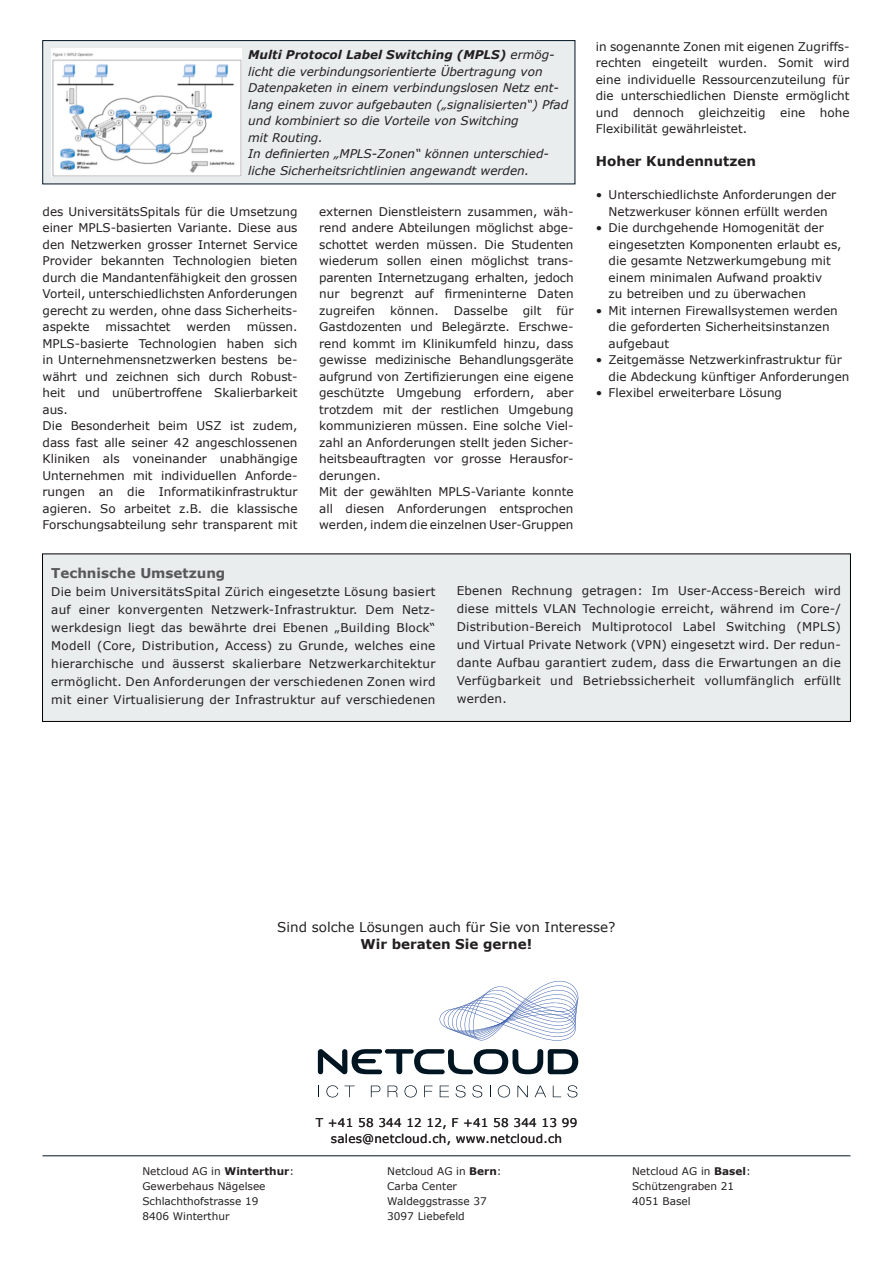
<style>
.page{position:relative;width:893px;height:1263px;background:#fff}
.page>*{position:absolute;margin:0;border:0;box-sizing:border-box;transform-origin:0 0}
.t1{font:13.5px "Verdana";color:#231f20}
.t2{font:700 13.5px "Verdana";color:#231f20}
.t3{font:700 13.5px "Verdana";color:#57585a}
.t4{font:12px/16.5px "Verdana";color:#231f20;text-align:justify}
.t5{font:italic 12px/16.5px "Verdana";color:#231f20}
.t6{font:12px "Verdana";letter-spacing:.02em;color:#231f20}
.t7{font:10.5px "Verdana";color:#231f20}
.s1{font-weight:700}
</style>
<div class="page">
<div style="left:42px;top:554px;width:809px;height:168px;background:#e9edee;border:1px solid #000"></div>
<hr style="left:43px;top:1155px;width:807px;height:1px;background:#001522">
<div style="left:43px;top:40px;width:532px;height:144px;background:#e9edee;border:1px solid #001522"></div>
<div style="left:51px;top:49px;width:191px;height:128px;background:#fff"></div>
<img style="left:52px;top:52px;width:189px;height:124px">
<svg style="left:318px;top:1085px;width:1px;height:12px"></svg>
<svg style="left:326px;top:1085px;width:12px;height:12px"></svg>
<svg style="left:345px;top:1085px;width:10px;height:12px"></svg>
<svg style="left:371px;top:1085px;width:9px;height:12px"></svg>
<svg style="left:388px;top:1085px;width:10px;height:12px"></svg>
<svg style="left:404px;top:1085px;width:13px;height:12px"></svg>
<svg style="left:424px;top:1085px;width:9px;height:12px"></svg>
<svg style="left:440px;top:1085px;width:9px;height:12px"></svg>
<svg style="left:456px;top:1085px;width:10px;height:12px"></svg>
<svg style="left:472px;top:1085px;width:10px;height:12px"></svg>
<svg style="left:490px;top:1085px;width:1px;height:12px"></svg>
<svg style="left:498px;top:1085px;width:12px;height:12px"></svg>
<svg style="left:517px;top:1085px;width:11px;height:12px"></svg>
<svg style="left:535px;top:1085px;width:11px;height:12px"></svg>
<svg style="left:553px;top:1085px;width:8px;height:12px"></svg>
<svg style="left:567px;top:1085px;width:10px;height:12px"></svg>
<svg style="left:318px;top:1049px;width:260px;height:25px"></svg>
<svg style="left:439px;top:980px;width:140px;height:61px"></svg>
<p class="t5" style="left:248px;top:47px;width:308px"><span class="s1">Multi Protocol Label Switching (MPLS)</span> ermög&shy;licht die verbindungsorientierte Übertragung von</p>
<p class="t5" style="left:248px;top:80px;width:322px">Datenpaketen in einem verbindungslosen Netz ent&shy;lang einem zuvor aufgebauten („signalisierten“) Pfad und kombiniert so die Vorteile von Switching</p>
<p class="t5" style="left:248px;top:129px;width:76px">mit Routing.</p>
<p class="t5" style="left:248px;top:146px;width:302px">In definierten „MPLS-Zonen“ können unterschied-</p>
<p class="t5" style="left:248px;top:162px;width:283px">liche Sicherheitsrichtlinien angewandt werden.</p>
<p class="t4" style="left:43px;top:203px;width:257px">des UniversitätsSpitals für die Umsetzung einer MPLS-basierten Variante. Diese aus</p>
<p class="t4" style="left:43px;top:236px;width:257px">den Netzwerken grosser Internet Service Provider bekannten Technologien bieten durch die Mandantenfähigkeit den grossen</p>
<p class="t4" style="left:43px;top:285px;width:257px">Vorteil, unterschiedlichsten Anforderungen gerecht zu werden, ohne dass Sicherheits-</p>
<p class="t4" style="left:43px;top:318px;width:49px">aspekte</p>
<p class="t4" style="left:105px;top:318px;width:67px">missachtet</p>
<p class="t4" style="left:186px;top:318px;width:46px">werden</p>
<p class="t4" style="left:247px;top:318px;width:52px">müssen.</p>
<p class="t4" style="left:43px;top:335px;width:257px">MPLS-basierte Technologien haben sich</p>
<p class="t4" style="left:43px;top:351px;width:257px">in Unternehmensnetzwerken bestens be-</p>
<p class="t4" style="left:43px;top:368px;width:256px">währt und zeichnen sich durch Robust-</p>
<p class="t4" style="left:43px;top:384px;width:257px">heit und unübertroffene Skalierbarkeit</p>
<p class="t4" style="left:43px;top:401px;width:27px">aus.</p>
<p class="t4" style="left:43px;top:417px;width:257px">Die Besonderheit beim USZ ist zudem,</p>
<p class="t4" style="left:43px;top:434px;width:257px">dass fast alle seiner 42 angeschlossenen<br>Kliniken als voneinander unabhängige</p>
<p class="t4" style="left:43px;top:467px;width:257px">Unternehmen mit individuellen Anforde-</p>
<p class="t4" style="left:43px;top:483px;width:257px">rungen an die Informatikinfrastruktur agieren. So arbeitet z.B. die klassische Forschungsabteilung sehr transparent mit</p>
<p class="t4" style="left:319px;top:203px;width:256px">externen Dienstleistern zusammen, wäh&shy;rend andere Abteilungen möglichst abge&shy;schottet werden müssen. Die Studenten wiederum sollen einen möglichst trans&shy;parenten Internetzugang erhalten, jedoch nur begrenzt auf firmeninterne Daten zugreifen</p>
<p class="t4" style="left:319px;top:302px;width:256px;text-align:right">für<br>Gastdozenten und Belegärzte. Erschwe-</p>
<p class="t4" style="left:319px;top:335px;width:256px">rend kommt im Klinikumfeld hinzu, dass gewisse medizinische Behandlungsgeräte aufgrund von Zertifizierungen eine eigene</p>
<p class="t4" style="left:319px;top:384px;width:256px">geschützte Umgebung erfordern, aber</p>
<p class="t4" style="left:319px;top:401px;width:256px">trotzdem mit der restlichen Umgebung kommunizieren müssen. Eine solche Viel-</p>
<p class="t4" style="left:319px;top:434px;width:256px">zahl an Anforderungen stellt jeden Sicher-</p>
<p class="t4" style="left:319px;top:450px;width:256px">heitsbeauftragten vor grosse Herausfor-</p>
<p class="t4" style="left:319px;top:467px;width:63px">derungen.</p>
<p class="t4" style="left:319px;top:483px;width:256px">Mit der gewählten MPLS-Variante konnte all diesen Anforderungen entsprochen</p>
<p class="t4" style="left:319px;top:516px;width:256px">werden, indem die einzelnen User-Gruppen</p>
<p class="t4" style="left:390px;top:302px;width:50px">können.</p>
<p class="t4" style="left:454px;top:302px;width:89px">Dasselbe gilt</p>
<p class="t4" style="left:596px;top:38px;width:255px">in sogenannte Zonen mit eigenen Zugriffs&shy;rechten eingeteilt wurden. Somit wird eine individuelle Ressourcenzuteilung für</p>
<p class="t4" style="left:596px;top:87px;width:255px">die unterschiedlichen Dienste ermöglicht</p>
<p class="t4" style="left:596px;top:104px;width:255px">und dennoch gleichzeitig eine hohe</p>
<p class="t4" style="left:596px;top:120px;width:153px">Flexibilität gewährleistet.</p>
<p class="t2" style="left:596px;top:152px;width:162px">Hoher Kundennutzen</p>
<p class="t4" style="left:596px;top:186px;width:242px">• Unterschiedlichste Anforderungen der</p>
<p class="t4" style="left:609px;top:203px;width:221px">Netzwerkuser können erfüllt werden</p>
<p class="t4" style="left:596px;top:219px;width:229px">• Die durchgehende Homogenität der</p>
<p class="t4" style="left:609px;top:236px;width:235px">eingesetzten Komponenten erlaubt es, die gesamte Netzwerkumgebung mit</p>
<p class="t4" style="left:609px;top:269px;width:215px">einem minimalen Aufwand proaktiv</p>
<p class="t4" style="left:609px;top:285px;width:199px">zu betreiben und zu überwachen</p>
<p class="t4" style="left:596px;top:302px;width:243px">• Mit internen Firewallsystemen werden</p>
<p class="t4" style="left:609px;top:318px;width:223px">die geforderten Sicherheitsinstanzen</p>
<p class="t4" style="left:609px;top:335px;width:62px">aufgebaut</p>
<p class="t4" style="left:596px;top:351px;width:248px">• Zeitgemässe Netzwerkinfrastruktur für</p>
<p class="t4" style="left:609px;top:368px;width:242px">die Abdeckung künftiger Anforderungen</p>
<p class="t4" style="left:596px;top:384px;width:188px">• Flexibel erweiterbare Lösung</p>
<p class="t3" style="left:51px;top:563px;width:176px">Technische Umsetzung</p>
<p class="t4" style="left:51px;top:582px;width:386px;line-height:18px">Die beim UniversitätsSpital Zürich eingesetzte Lösung basiert auf einer konvergenten Netzwerk-Infrastruktur. Dem Netz&shy;werkdesign liegt das bewährte drei Ebenen „Building Block“ Modell (Core, Distribution, Access) zu Grunde, welches eine hierarchische und äusserst skalierbare Netzwerkarchitektur ermöglicht. Den Anforderungen der verschiedenen Zonen wird mit einer Virtualisierung der Infrastruktur auf verschiedenen</p>
<p class="t4" style="left:457px;top:581px;width:386px;line-height:18px">Ebenen Rechnung getragen: Im User-Access-Bereich wird diese mittels VLAN Technologie erreicht, während im Core-/ Distribution-Bereich Multiprotocol Label Switching (MPLS) und Virtual Private Network (VPN) eingesetzt wird. Der redun-</p>
<p class="t4" style="left:457px;top:653px;width:386px;line-height:18px">dante Aufbau garantiert zudem, dass die Erwartungen an die Verfügbarkeit und Betriebssicherheit vollumfänglich erfüllt werden.</p>
<p class="t1" style="left:277px;top:918px;width:340px">Sind solche Lösungen auch für Sie von Interesse?</p>
<p class="t2" style="left:361px;top:934px;width:173px">Wir beraten Sie gerne!</p>
<p class="t7" style="left:142px;top:1164px;width:153px">Netcloud AG in <span class="s1">Winterthur</span>:</p>
<p class="t7" style="left:142px;top:1179px;width:125px">Gewerbehaus Nägelsee</p>
<p class="t7" style="left:142px;top:1194px;width:117px">Schlachthofstrasse 19</p>
<p class="t7" style="left:142px;top:1209px;width:89px">8406 Winterthur</p>
<p class="t6" style="left:316px;top:1114px;width:263px">T +41 58 344 12 12, F +41 58 344 13 99</p>
<p class="t6" style="left:331px;top:1130px;width:233px">sales@netcloud.ch, www.netcloud.ch</p>
<p class="t7" style="left:387px;top:1164px;width:116px">Netcloud AG in <span class="s1">Bern</span>:</p>
<p class="t7" style="left:387px;top:1179px;width:71px">Carba Center</p>
<p class="t7" style="left:387px;top:1194px;width:101px">Waldeggstrasse 37</p>
<p class="t7" style="left:387px;top:1209px;width:79px">3097 Liebefeld</p>
<p class="t7" style="left:632px;top:1164px;width:120px">Netcloud AG in <span class="s1">Basel</span>:</p>
<p class="t7" style="left:632px;top:1179px;width:104px">Schützengraben 21</p>
<p class="t7" style="left:632px;top:1194px;width:60px">4051 Basel</p>
</div>
